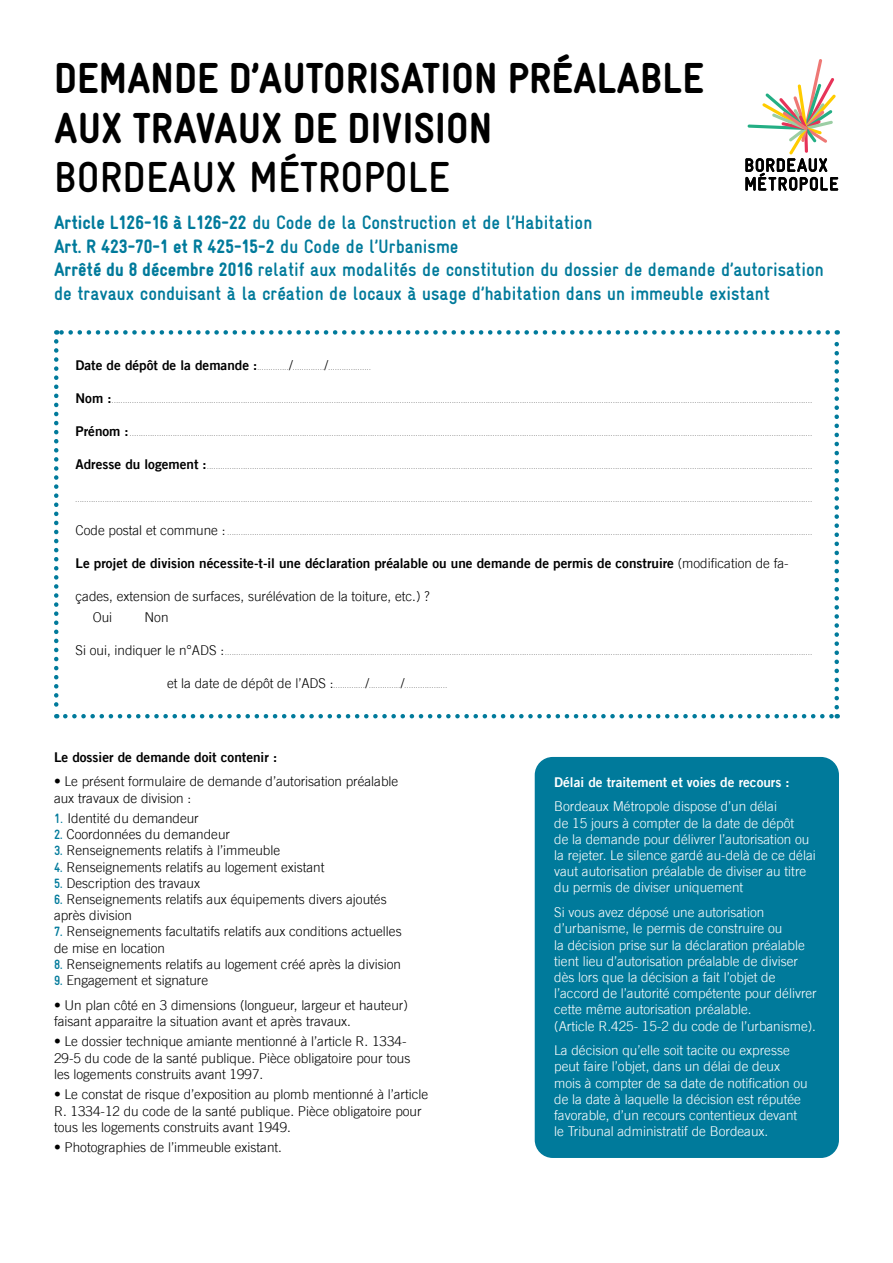
<style>
.page{position:relative;width:893px;height:1263px;background:#fff}
.page>*{position:absolute;margin:0;border:0;box-sizing:border-box;transform-origin:0 0}
.t1{font:900 43.5px/49.5px "Gravur Condensed Pro";color:#000}
.t2{font:700 43.5px "Gravur Condensed Pro";color:#000}
.t3{font:700 19.5px/23.4px "Gravur Condensed Pro";color:#007a9b}
.t4{font:300 13.5px/16.2px "Trade Gothic";color:#000}
.t5{font:300 13.5px/16.2px "Trade Gothic";color:#fff}
.t6{font:13.5px "Trade Gothic Bold Two";color:#000}
.t7{font:13.5px "Trade Gothic Bold Two";color:#fff}
.t8{font:300 6px "Trade Gothic";color:#000}
.s1{font-weight:900}
.s2{font-family:"Trade Gothic";font-weight:300}
.s3{font-family:"Gravur Condensed Pro";font-weight:700;color:#007a9b}
.s4{color:#007a9b}
</style>
<div class="page">
<svg style="left:54px;top:341px;width:4px;height:377px"></svg>
<svg style="left:65px;top:714px;width:773px;height:4px"></svg>
<svg style="left:834px;top:330px;width:5px;height:377px"></svg>
<svg style="left:56px;top:330px;width:772px;height:5px"></svg>
<div style="left:535px;top:757px;width:304px;height:401px;background:#007a9b;border-radius:18px"></div>
<svg style="left:745px;top:59px;width:93px;height:132px"></svg>
<h1 class="t1" style="left:54px;top:54px;width:651px">DEMANDE D’AUTORISATION PRÉALABLE<br>AUX TRAVAUX DE DIVISION</h1>
<h1 class="t2" style="left:54px;top:153px;width:397px">BORDEAUX MÉTROPOLE</h1>
<p class="t3" style="left:54px;top:211px;width:771px"><span class="s1">Article L126-16 à L126-22</span> du Code de la Construction et de l’Habitation<br><span class="s1">Art. R 423-70-1 et R 425-15-2</span> du Code de l’Urbanisme<br><span class="s1">Arrêté du 8 décembre 2016</span> relatif aux modalités de constitution du dossier de demande d’autorisation de travaux conduisant à la création de locaux à usage d’habitation dans un immeuble existant</p>
<h3 class="t6" style="left:76px;top:357px;width:183px">Date de dépôt de la demande :</h3>
<p class="t8" style="left:257px;top:364px;width:33px">..............</p>
<h3 class="t4" style="left:289px;top:357px;width:5px">/</h3>
<p class="t8" style="left:293px;top:364px;width:33px">..............</p>
<h3 class="t4" style="left:325px;top:357px;width:5px">/</h3>
<p class="t8" style="left:328px;top:364px;width:44px">...................</p>
<h3 class="t6" style="left:76px;top:390px;width:37px">Nom :</h3>
<p class="t8" style="left:112px;top:397px;width:702px">.....................................................................................................................................................................................................................................................................................................................</p>
<h3 class="t6" style="left:76px;top:423px;width:55px">Prénom :</h3>
<p class="t8" style="left:130px;top:430px;width:684px">.............................................................................................................................................................................................................................................................................................................</p>
<h3 class="t6" style="left:76px;top:456px;width:133px">Adresse du logement :</h3>
<p class="t8" style="left:207px;top:463px;width:606px">...........................................................................................................................................................................................................................................................................</p>
<p class="t8" style="left:76px;top:496px;width:738px">.....................................................................................................................................................................................................................................................................................................................................</p>
<h3 class="t4" style="left:76px;top:522px;width:152px">Code postal et commune :</h3>
<p class="t8" style="left:227px;top:529px;width:586px">..................................................................................................................................................................................................................................................................</p>
<h3 class="t6" style="left:76px;top:555px;width:715px">Le projet de division nécessite-t-il une déclaration préalable ou une demande de permis de construire <span class="s2">(modification de fa-</span></h3>
<h3 class="t4" style="left:93px;top:585px;width:338px;line-height:21.5px;text-indent:-17px">çades, extension de surfaces, surélévation de la toiture, etc.) ?<br>Oui</h3>
<h3 class="t4" style="left:145px;top:609px;width:26px">Non</h3>
<h3 class="t4" style="left:76px;top:642px;width:150px">Si oui, indiquer le n°ADS :</h3>
<p class="t8" style="left:225px;top:650px;width:588px">...................................................................................................................................................................................................................................................................</p>
<h3 class="t4" style="left:167px;top:675px;width:168px">et la date de dépôt de l’ADS :</h3>
<p class="t8" style="left:334px;top:683px;width:33px">..............</p>
<h3 class="t4" style="left:365px;top:675px;width:5px">/</h3>
<p class="t8" style="left:369px;top:683px;width:33px">..............</p>
<h3 class="t4" style="left:401px;top:675px;width:5px">/</h3>
<p class="t8" style="left:405px;top:683px;width:44px">...................</p>
<h3 class="t6" style="left:54px;top:748px;width:225px">Le dossier de demande doit contenir :</h3>
<h3 class="t4" style="left:54px;top:773px;width:346px">• Le présent formulaire de demande d’autorisation préalable aux travaux de division :</h3>
<h3 class="t4" style="left:54px;top:810px;width:146px"><span class="s3">1</span><span class="s4">.</span> Identité du demandeur</h3>
<h3 class="t4" style="left:54px;top:826px;width:177px"><span class="s3">2.</span> Coordonnées du demandeur</h3>
<h3 class="t4" style="left:54px;top:842px;width:228px"><span class="s3">3.</span> Renseignements relatifs à l’immeuble</h3>
<h3 class="t4" style="left:54px;top:858px;width:272px"><span class="s3">4.</span> Renseignements relatifs au logement existant</h3>
<h3 class="t4" style="left:54px;top:875px;width:148px"><span class="s3">5.</span> Description des travaux</h3>
<h3 class="t4" style="left:54px;top:891px;width:334px"><span class="s3">6.</span> Renseignements relatifs aux équipements divers ajoutés après division</h3>
<h3 class="t4" style="left:54px;top:923px;width:349px"><span class="s3">7.</span> Renseignements facultatifs relatifs aux conditions actuelles de mise en location</h3>
<h3 class="t4" style="left:54px;top:956px;width:348px"><span class="s3">8.</span> Renseignements relatifs au logement créé après la division</h3>
<h3 class="t4" style="left:54px;top:972px;width:156px"><span class="s3">9.</span> Engagement et signature</h3>
<h3 class="t4" style="left:54px;top:997px;width:355px">• Un plan côté en 3 dimensions (longueur, largeur et hauteur) faisant apparaitre la situation avant et après travaux.</h3>
<h3 class="t4" style="left:54px;top:1033px;width:358px">• Le dossier technique amiante mentionné à l’article R. 1334-<br>29-5 du code de la santé publique. Pièce obligatoire pour tous les logements construits avant 1997.</h3>
<h3 class="t4" style="left:54px;top:1086px;width:376px">• Le constat de risque d’exposition au plomb mentionné à l’article<br>R. 1334-12 du code de la santé publique. Pièce obligatoire pour tous les logements construits avant 1949.</h3>
<h3 class="t4" style="left:54px;top:1139px;width:230px">• Photographies de l’immeuble existant.</h3>
<h3 class="t7" style="left:554px;top:773px;width:237px">Délai de traitement et voies de recours :</h3>
<p class="t5" style="left:554px;top:798px;width:263px">Bordeaux Métropole dispose d’un délai<br>de 15 jours à compter de la date de dépôt<br>de la demande pour délivrer l’autorisation ou la rejeter. Le silence gardé au-delà de ce délai vaut autorisation préalable de diviser au titre du permis de diviser uniquement</p>
<p class="t5" style="left:554px;top:904px;width:264px">Si vous avez déposé une autorisation d’urbanisme, le permis de construire ou<br>la décision prise sur la déclaration préalable tient lieu d’autorisation préalable de diviser dès lors que la décision a fait l’objet de l’accord de l’autorité compétente pour délivrer cette même autorisation préalable.<br>(Article R.425- 15-2 du code de l’urbanisme).</p>
<p class="t5" style="left:554px;top:1042px;width:255px">La décision qu’elle soit tacite ou expresse peut faire l’objet, dans un délai de deux mois à compter de sa date de notification ou de la date à laquelle la décision est réputée favorable, d’un recours contentieux devant le Tribunal administratif de Bordeaux.</p>
</div>
